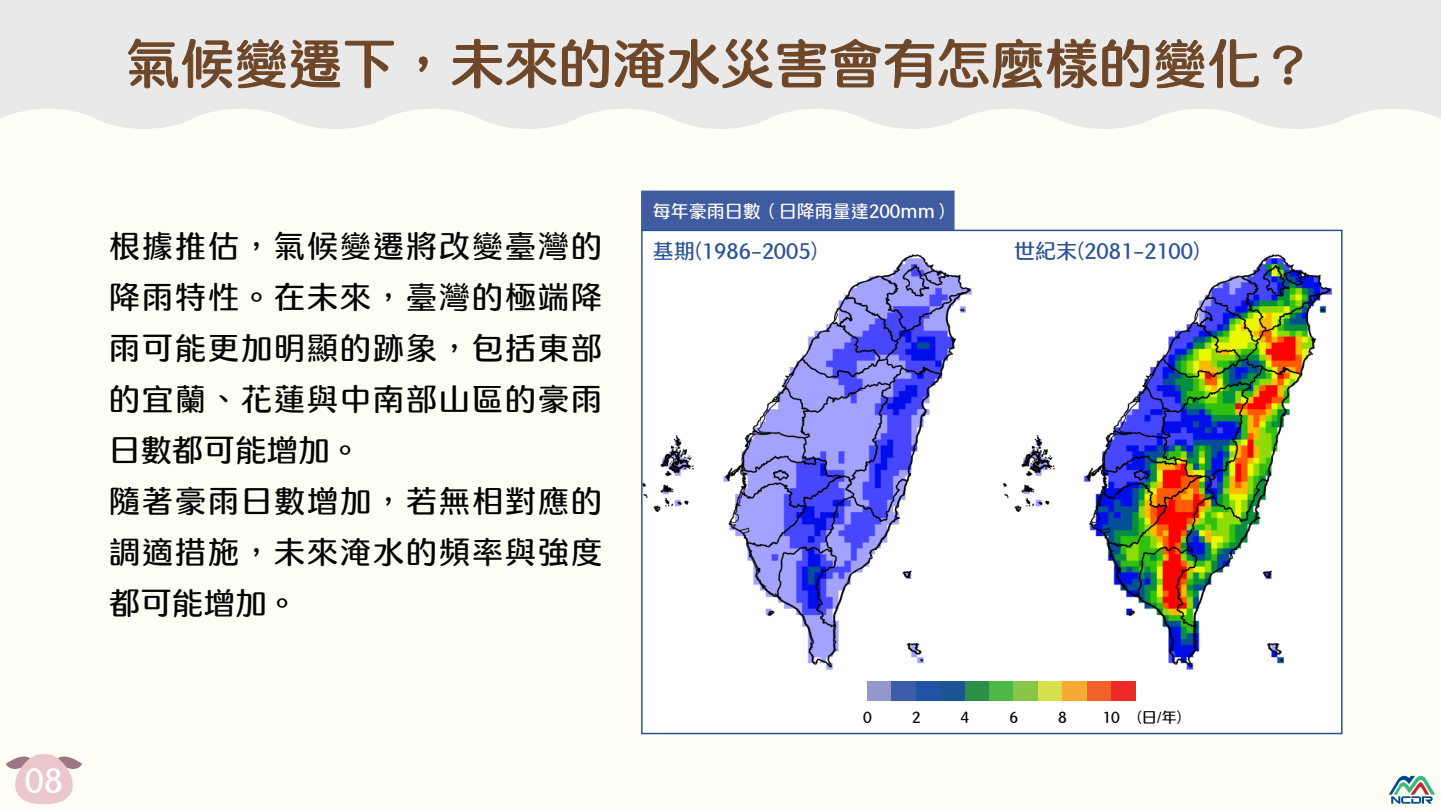
<style>
.page{position:relative;width:1441px;height:810px;background:#fff}
.page>*{position:absolute;margin:0;border:0;box-sizing:border-box;transform-origin:0 0}
.t1{font:700 54px "ARDC Qing Yuan B5";color:#6e4728}
.t2{font:700 32.85px "ARDC Qing Yuan B5";color:#fff}
.t3{font:700 31.5px/51px "ARDC Qing Yuan B5";letter-spacing:.045em;color:#030303}
.t4{font:700 21px "ARDC Qing Yuan B5";color:#2a5299}
.t5{font:700 18px "ARDC Qing Yuan B5";color:#fff}
.t6{font:700 15px "ARDC Qing Yuan B5";color:#030303}
</style>
<div class="page">
<div style="left:0;top:0;width:1440px;height:810px;background:#fffef4"></div>
<svg style="left:0;top:0;width:1440px;height:129px;fill:#eae9e9"></svg>
<div style="left:641px;top:191px;width:313px;height:40px;background:#405ca0"></div>
<div style="left:641px;top:230px;width:700px;height:504px;background:#fff"></div>
<img style="left:1003px;top:254px;width:329px;height:436px">
<img style="left:644px;top:254px;width:328px;height:416px">
<div style="left:641px;top:230px;width:701px;height:504px;border:2px solid #2a5299"></div>
<div style="left:867px;top:681px;width:24px;height:20px;background:#9298cb"></div>
<div style="left:891px;top:681px;width:25px;height:20px;background:#3d5dab"></div>
<div style="left:916px;top:681px;width:24px;height:20px;background:#2152a4"></div>
<div style="left:940px;top:681px;width:24px;height:20px;background:#1c5692"></div>
<div style="left:964px;top:681px;width:25px;height:20px;background:#2d8e48"></div>
<div style="left:989px;top:681px;width:24px;height:20px;background:#4bb848"></div>
<div style="left:1013px;top:681px;width:24px;height:20px;background:#89c648"></div>
<div style="left:1037px;top:681px;width:25px;height:20px;background:#d7e04d"></div>
<div style="left:1062px;top:681px;width:24px;height:20px;background:#f6ac33"></div>
<div style="left:1086px;top:681px;width:25px;height:20px;background:#f2602b"></div>
<div style="left:1111px;top:681px;width:24px;height:20px;background:#ee2928"></div>
<svg style="left:128px;top:39px;width:265px;height:49px"></svg>
<svg style="left:419px;top:57px;width:8px;height:15px"></svg>
<svg style="left:452px;top:39px;width:104px;height:49px"></svg>
<svg style="left:562px;top:31px;width:46px;height:57px"></svg>
<svg style="left:614px;top:37px;width:482px;height:52px"></svg>
<svg style="left:1102px;top:31px;width:46px;height:57px"></svg>
<svg style="left:1155px;top:39px;width:103px;height:49px"></svg>
<svg style="left:1273px;top:46px;width:28px;height:39px"></svg>
<svg style="left:6px;top:754px;width:76px;height:50px"></svg>
<svg style="left:1388px;top:776px;width:46px;height:28px"></svg>
<p class="t2" style="left:25px;top:765px;width:40px">08</p>
<h1 class="t1" style="left:126px;top:37px;width:1189px">氣候變遷下，未來的淹水災害會有怎麼樣的變化？</h1>
<p class="t5" style="left:652px;top:202px;width:302px">每年豪雨日數（日降雨量達200mm）</p>
<p class="t3" style="left:109px;top:223px;width:495px">根據推估，氣候變遷將改變臺灣的</p>
<p class="t4" style="left:652px;top:240px;width:167px">基期(1986-2005)</p>
<p class="t4" style="left:1013px;top:240px;width:188px">世紀末(2081-2100)</p>
<p class="t3" style="left:109px;top:274px;width:495px">降雨特性。在未來，臺灣的極端降雨可能更加明顯的跡象，包括東部的宜蘭、花蓮與中南部山區的豪雨日數都可能增加。<br>隨著豪雨日數增加，若無相對應的調適措施，未來淹水的頻率與強度都可能增加。</p>
<p class="t6" style="left:862px;top:710px;width:10px">0</p>
<p class="t6" style="left:911px;top:710px;width:10px">2</p>
<p class="t6" style="left:960px;top:710px;width:10px">4</p>
<p class="t6" style="left:1009px;top:710px;width:10px">6</p>
<p class="t6" style="left:1057px;top:710px;width:10px">8</p>
<p class="t6" style="left:1102px;top:710px;width:81px">10 (日/年)</p>
</div>
